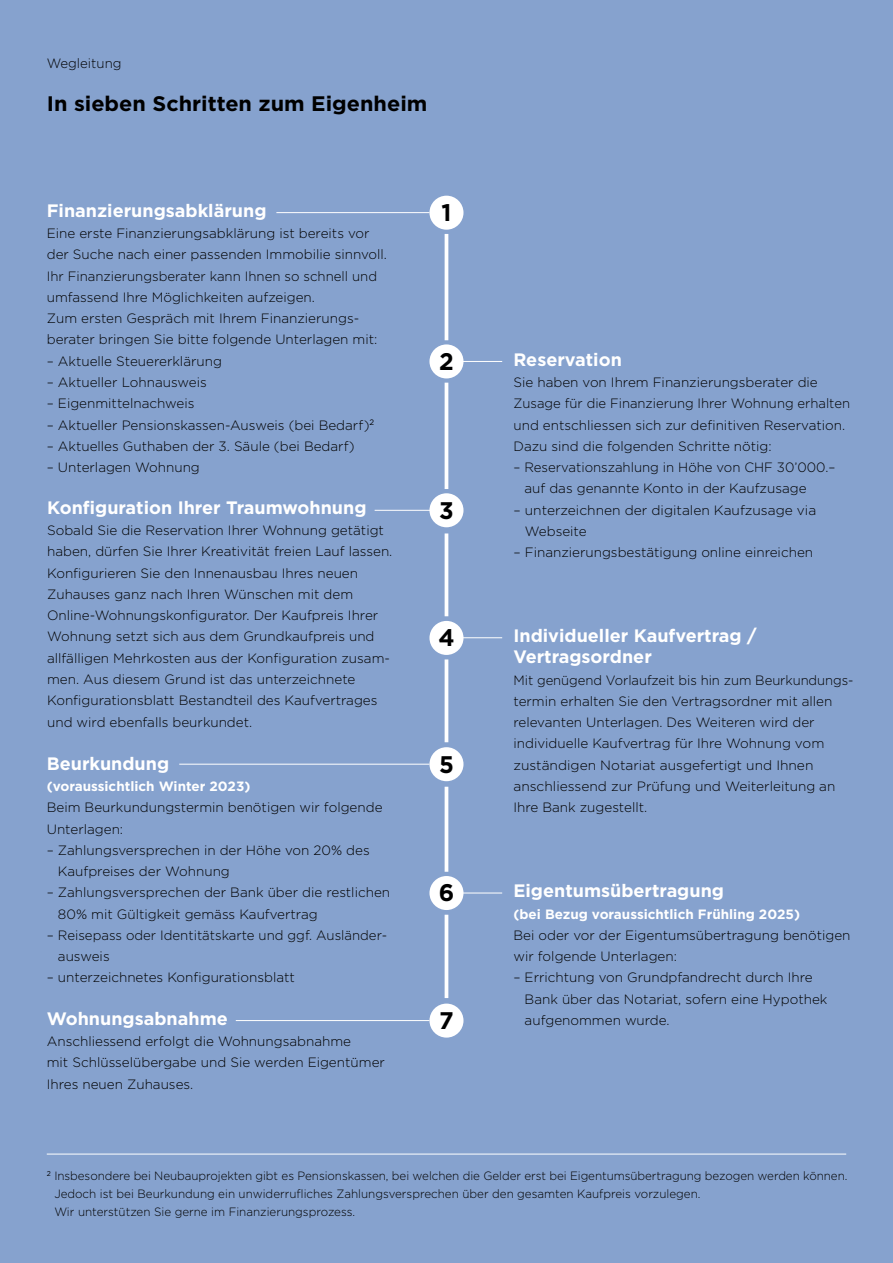
<style>
.page{position:relative;width:893px;height:1263px;background:#86a2ce}
.page>*{position:absolute;margin:0;border:0;box-sizing:border-box;transform-origin:0 0}
.t1{font:700 24px "Gotham";color:#000}
.t2{font:700 21px "Gotham";color:#000}
.t3{font:700 18px/21.3px "Gotham";color:#fff}
.t4{font:300 13.5px/21.3px "Gotham";color:#000}
.t5{font:700 13.5px "Gotham";color:#fff}
.t6{font:300 12px/18px "Gotham";letter-spacing:-.005em;color:#000}
</style>
<div class="page">
<hr style="left:47px;top:1154px;width:799px;height:1px;background:#fff">
<hr style="left:276px;top:212px;width:153px;height:1px;background:#fff">
<hr style="left:179px;top:764px;width:250px;height:1px;background:#fff">
<hr style="left:236px;top:1020px;width:193px;height:1px;background:#fff">
<div style="left:429px;top:747px;width:34px;height:34px;background:#fff;border-radius:50%"></div>
<div style="left:429px;top:1003px;width:34px;height:34px;background:#fff;border-radius:50%"></div>
<hr style="left:462px;top:893px;width:40px;height:1px;background:#fff">
<div style="left:429px;top:876px;width:34px;height:34px;background:#fff;border-radius:50%"></div>
<hr style="left:461px;top:637px;width:41px;height:1px;background:#fff">
<div style="left:429px;top:621px;width:34px;height:34px;background:#fff;border-radius:50%"></div>
<hr style="left:375px;top:510px;width:57px;height:1px;background:#fff">
<div style="left:429px;top:493px;width:34px;height:34px;background:#fff;border-radius:50%"></div>
<hr style="left:460px;top:361px;width:42px;height:1px;background:#fff">
<div style="left:429px;top:344px;width:34px;height:34px;background:#fff;border-radius:50%"></div>
<div style="left:429px;top:196px;width:34px;height:34px;background:#fff;border-radius:50%"></div>
<hr style="left:445px;top:234px;width:3px;height:106px;background:#fff">
<hr style="left:445px;top:533px;width:3px;height:83px;background:#fff">
<hr style="left:445px;top:659px;width:3px;height:83px;background:#fff">
<hr style="left:445px;top:787px;width:3px;height:85px;background:#fff">
<hr style="left:445px;top:915px;width:3px;height:83px;background:#fff">
<hr style="left:445px;top:383px;width:3px;height:106px;background:#fff">
<p class="t4" style="left:47px;top:52px;width:76px">Wegleitung</p>
<h2 class="t2" style="left:47px;top:89px;width:382px">In sieben Schritten zum Eigenheim</h2>
<h3 class="t3" style="left:47px;top:200px;width:221px">Finanzierungsabklärung</h3>
<p class="t4" style="left:47px;top:222px;width:342px">Eine erste Finanzierungsabklärung ist bereits vor der Suche nach einer passenden Immobilie sinnvoll.<br>Ihr Finanzierungsberater kann Ihnen so schnell und umfassend Ihre Möglichkeiten aufzeigen.<br>Zum ersten Gespräch mit Ihrem Finanzierungs&shy;berater bringen Sie bitte folgende Unterlagen mit:</p>
<p class="t4" style="left:47px;top:350px;width:177px">– Aktuelle Steuererklärung</p>
<p class="t4" style="left:47px;top:371px;width:162px">– Aktueller Lohnausweis</p>
<p class="t4" style="left:47px;top:392px;width:149px">– Eigenmittelnachweis</p>
<p class="t4" style="left:47px;top:414px;width:329px">– Aktueller Pensionskassen-Ausweis (bei Bedarf)<sup>2</sup></p>
<p class="t4" style="left:47px;top:435px;width:309px">– Aktuelles Guthaben der 3. Säule (bei Bedarf)</p>
<p class="t4" style="left:47px;top:456px;width:155px">– Unterlagen Wohnung</p>
<h3 class="t3" style="left:47px;top:497px;width:321px">Konfiguration Ihrer Traumwohnung</h3>
<p class="t4" style="left:47px;top:519px;width:347px">Sobald Sie die Reservation Ihrer Wohnung getätigt haben, dürfen Sie Ihrer Kreativität freien Lauf lassen.<br>Konfigurieren Sie den Innenausbau Ihres neuen Zuhauses ganz nach Ihren Wünschen mit dem Online-Wohnungskonfigurator. Der Kaufpreis Ihrer Wohnung setzt sich aus dem Grundkaufpreis und allfälligen Mehrkosten aus der Konfiguration zusam&shy;men. Aus diesem Grund ist das unterzeichnete Konfigurationsblatt Bestandteil des Kaufvertrages und wird ebenfalls beurkundet.</p>
<h3 class="t3" style="left:47px;top:752px;width:124px">Beurkundung</h3>
<p class="t5" style="left:47px;top:777px;width:205px">(voraussichtlich Winter 2023)</p>
<p class="t4" style="left:47px;top:796px;width:337px">Beim Beurkundungstermin benötigen wir folgende<br>Unterlagen:</p>
<p class="t4" style="left:58px;top:839px;width:313px;text-indent:-11px">– Zahlungsversprechen in der Höhe von 20% des<br>Kaufpreises der Wohnung</p>
<p class="t4" style="left:58px;top:881px;width:334px;text-indent:-11px">– Zahlungsversprechen der Bank über die restlichen<br>80% mit Gültigkeit gemäss Kaufvertrag</p>
<p class="t4" style="left:58px;top:924px;width:331px;text-indent:-11px">– Reisepass oder Identitätskarte und ggf. Ausländer&shy;ausweis</p>
<p class="t4" style="left:47px;top:966px;width:250px">– unterzeichnetes Konfigurationsblatt</p>
<h3 class="t3" style="left:47px;top:1008px;width:183px">Wohnungsabnahme</h3>
<p class="t4" style="left:47px;top:1030px;width:340px">Anschliessend erfolgt die Wohnungsabnahme<br>mit Schlüsselübergabe und Sie werden Eigentümer<br>Ihres neuen Zuhauses.</p>
<h1 class="t1" style="left:441px;top:197px;width:11px">1</h1>
<h1 class="t1" style="left:439px;top:345px;width:16px">2</h1>
<h1 class="t1" style="left:439px;top:494px;width:16px">3</h1>
<h1 class="t1" style="left:438px;top:622px;width:18px">4</h1>
<h1 class="t1" style="left:439px;top:748px;width:16px">5</h1>
<h1 class="t1" style="left:439px;top:877px;width:17px">6</h1>
<h1 class="t1" style="left:439px;top:1004px;width:16px">7</h1>
<h3 class="t3" style="left:513px;top:349px;width:110px">Reservation</h3>
<p class="t4" style="left:513px;top:371px;width:338px">Sie haben von Ihrem Finanzierungsberater die Zusage für die Finanzierung Ihrer Wohnung erhalten und entschliessen sich zur definitiven Reservation.<br>Dazu sind die folgenden Schritte nötig:</p>
<p class="t4" style="left:524px;top:456px;width:312px;text-indent:-11px">– Reservationszahlung in Höhe von CHF 30’000.– auf das genannte Konto in der Kaufzusage</p>
<p class="t4" style="left:525px;top:499px;width:293px;text-indent:-11px">– unterzeichnen der digitalen Kaufzusage via<br>Webseite</p>
<p class="t4" style="left:513px;top:541px;width:301px">– Finanzierungsbestätigung online einreichen</p>
<h3 class="t3" style="left:513px;top:625px;width:245px">Individueller Kaufvertrag /<br>Vertragsordner</h3>
<p class="t4" style="left:513px;top:669px;width:342px">Mit genügend Vorlaufzeit bis hin zum Beurkundungs&shy;termin erhalten Sie den Vertragsordner mit allen relevanten Unterlagen. Des Weiteren wird der individuelle Kaufvertrag für Ihre Wohnung vom zuständigen Notariat ausgefertigt und Ihnen anschliessend zur Prüfung und Weiterleitung an Ihre Bank zugestellt.</p>
<h3 class="t3" style="left:513px;top:880px;width:212px">Eigentumsübertragung</h3>
<p class="t5" style="left:513px;top:905px;width:288px">(bei Bezug voraussichtlich Frühling 2025)</p>
<p class="t4" style="left:513px;top:924px;width:339px">Bei oder vor der Eigentumsübertragung benötigen wir folgende Unterlagen:</p>
<p class="t4" style="left:525px;top:966px;width:304px;text-indent:-11px">– Errichtung von Grundpfandrecht durch Ihre<br>Bank über das Notariat, sofern eine Hypothek aufgenommen wurde.</p>
<p class="t6" style="left:54px;top:1166px;width:795px;text-indent:-8px"><sup>2</sup> Insbesondere bei Neubauprojekten gibt es Pensionskassen, bei welchen die Gelder erst bei Eigentumsübertragung bezogen werden können.<br>Jedoch ist bei Beurkundung ein unwiderrufliches Zahlungsversprechen über den gesamten Kaufpreis vorzulegen.<br>Wir unterstützen Sie gerne im Finanzierungsprozess.</p>
</div>
